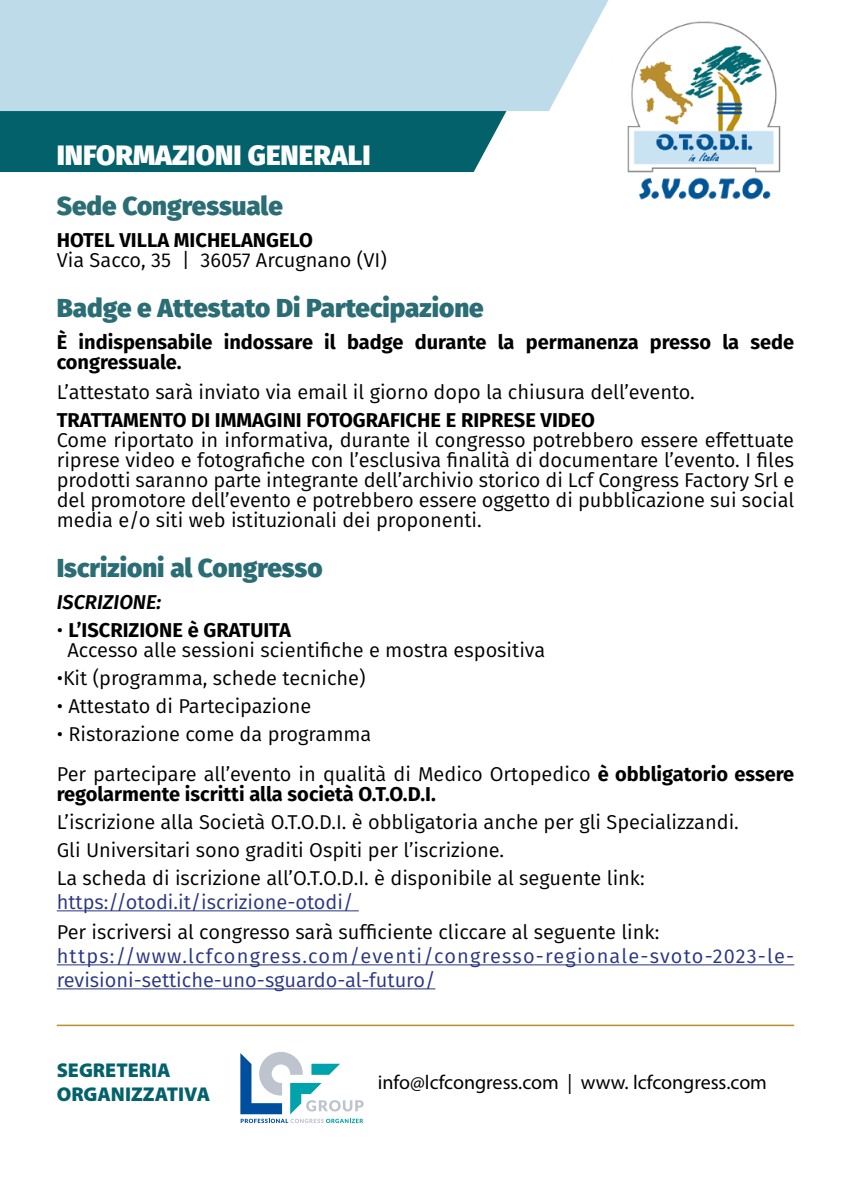
<style>
.page{position:relative;width:851px;height:1191px;background:#fff}
.page>*{position:absolute;margin:0;border:0;box-sizing:border-box;transform-origin:0 0}
.t1{font:800 28px "Fira Sans";color:#fff}
.t2{font:800 26px "Fira Sans";color:#2a6d74}
.t3{font:20px/20px "Fira Sans";color:#000;text-align:justify}
.t4{font:700 20px/20px "Fira Sans";color:#000}
.t5{font:20px/24px "Fira Sans";letter-spacing:.05em;color:#283583}
.t6{font:20px "Myriad Pro";color:#000}
.t7{font:20px "Fira Sans";color:#283583}
.t8{font:900 20px "Myriad Pro";color:#03616b}
.t9{font:italic 600 20px "Fira Sans";color:#000}
.s1{font-weight:400}
</style>
<div class="page">
<div style="left:0;top:111px;width:507px;height:61px;background:#03616b"></div>
<div style="left:0;top:0;width:608px;height:111px;background:#bedbea"></div>
<hr style="left:57px;top:910px;width:302px;height:1px;background:#283583">
<hr style="left:57px;top:964px;width:737px;height:1px;background:#283583">
<hr style="left:57px;top:988px;width:378px;height:1px;background:#283583">
<svg style="left:240px;top:1052px;width:123px;height:71px"></svg>
<hr style="left:57px;top:1024px;width:737px;height:2px;background:#b98e2d">
<img style="left:627px;top:21px;width:154px;height:179px">
<p class="t1" style="left:57px;top:130px;width:315px">INFORMAZIONI GENERALI</p>
<p class="t2" style="left:57px;top:182px;width:227px">Sede Congressuale</p>
<p class="t4" style="left:57px;top:228px;width:257px">HOTEL VILLA MICHELANGELO</p>
<p class="t3" style="left:57px;top:249px;width:331px">Via Sacco, 35 | 36057 Arcugnano (VI)</p>
<p class="t2" style="left:57px;top:284px;width:428px">Badge e Attestato Di Partecipazione</p>
<p class="t4" style="left:57px;top:330px;width:739px">È indispensabile indossare il badge durante la permanenza presso la sede congressuale.</p>
<p class="t3" style="left:57px;top:381px;width:639px">L’attestato sarà inviato via email il giorno dopo la chiusura dell’evento.</p>
<p class="t4" style="left:57px;top:408px;width:539px">TRATTAMENTO DI IMMAGINI FOTOGRAFICHE E RIPRESE VIDEO</p>
<p class="t3" style="left:57px;top:429px;width:739px">Come riportato in informativa, durante il congresso potrebbero essere effettuate riprese video e fotografiche con l’esclusiva finalità di documentare l’evento. I files prodotti saranno parte integrante dell’archivio storico di Lcf Congress Factory Srl e del promotore dell’evento e potrebbero essere oggetto di pubblicazione sui social media e/o siti web istituzionali dei proponenti.</p>
<p class="t2" style="left:57px;top:544px;width:267px">Iscrizioni al Congresso</p>
<p class="t9" style="left:57px;top:585px;width:106px">ISCRIZIONE:</p>
<p class="t4" style="left:57px;top:618px;width:235px"><span class="s1">•</span> L’ISCRIZIONE è GRATUITA</p>
<p class="t3" style="left:67px;top:639px;width:479px">Accesso alle sessioni scientifiche e mostra espositiva</p>
<p class="t3" style="left:57px;top:667px;width:310px">•Kit (programma, schede tecniche)</p>
<p class="t3" style="left:57px;top:695px;width:256px">• Attestato di Partecipazione</p>
<p class="t3" style="left:57px;top:723px;width:316px">• Ristorazione come da programma</p>
<p class="t4" style="left:57px;top:762px;width:738px"><span class="s1">Per partecipare all’evento in qualità di Medico Ortopedico</span> è obbligatorio essere regolarmente iscritti alla società O.T.O.D.I.</p>
<p class="t3" style="left:57px;top:811px;width:683px">L’iscrizione alla Società O.T.O.D.I. è obbligatoria anche per gli Specializzandi.</p>
<p class="t3" style="left:57px;top:839px;width:449px">Gli Universitari sono graditi Ospiti per l’iscrizione.</p>
<p class="t3" style="left:57px;top:867px;width:589px">La scheda di iscrizione all’O.T.O.D.I. è disponibile al seguente link:</p>
<p class="t7" style="left:57px;top:887px;width:298px">https://otodi.it/iscrizione-otodi/</p>
<p class="t3" style="left:57px;top:921px;width:604px">Per iscriversi al congresso sarà sufficiente cliccare al seguente link:</p>
<p class="t5" style="left:57px;top:943px;width:739px">https://www.lcfcongress.com/eventi/congresso-regionale-svoto-2023-le&shy;revisioni-settiche-uno-sguardo-al-futuro/</p>
<p class="t8" style="left:57px;top:1057px;width:115px">SEGRETERIA</p>
<p class="t8" style="left:57px;top:1081px;width:155px">ORGANIZZATIVA</p>
<p class="t6" style="left:378px;top:1069px;width:390px">info@lcfcongress.com | www. lcfcongress.com</p>
</div>
